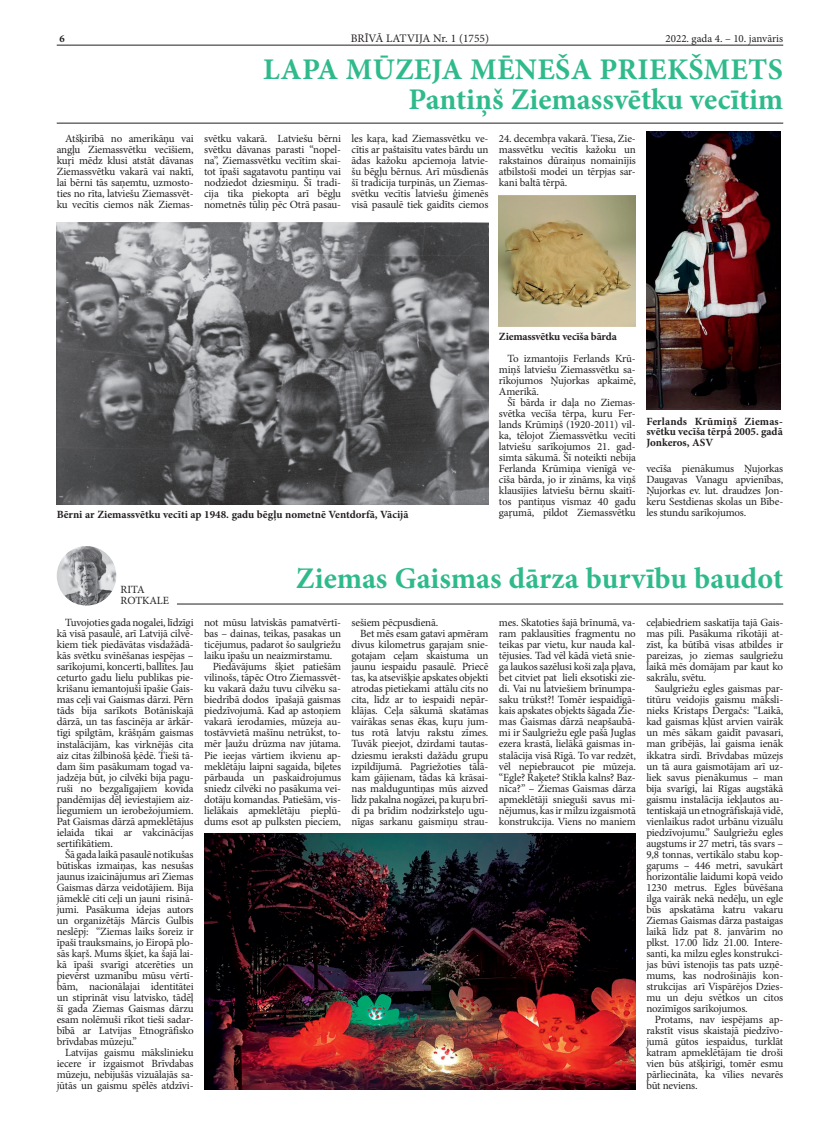
<style>
.page{position:relative;width:840px;height:1132px;background:#fff}
.page>*{position:absolute;margin:0;border:0;box-sizing:border-box;transform-origin:0 0}
.t1{font:700 30px/30px "Minion Pro";color:#2fba8c;text-align:right}
.t2{font:11.5px "Minion Pro";color:#231f20}
.t3{font:11px/11px "Minion Pro";letter-spacing:-.015em;color:#231f20;text-align:justify}
.t4{font:700 11px/10.5px "Minion Pro";color:#231f20;text-align:justify}
.t5{font:700 10.5px "Minion Pro";color:#231f20}
</style>
<div class="page">
<hr style="left:57px;top:45px;width:725px;height:1px;background:#231f20">
<img style="left:57px;top:546px;width:59px;height:59px;border-radius:30px">
<hr style="left:57px;top:123px;width:725px;height:1px;background:#231f20">
<hr style="left:177px;top:603px;width:605px;height:1px;background:#231f20">
<img style="left:57px;top:222px;width:431px;height:282px">
<img style="left:646px;top:132px;width:134px;height:277px">
<img style="left:498px;top:195px;width:137px;height:132px">
<img style="left:204px;top:833px;width:431px;height:256px">
<p class="t5" style="left:60px;top:31px;width:7px">6</p>
<p class="t2" style="left:350px;top:30px;width:140px">BRĪVĀ LATVIJA Nr. 1 (1755)</p>
<p class="t3" style="left:665px;top:33px;width:119px">2022. gada 4. – 10. janvāris</p>
<h1 class="t1" style="left:263px;top:54px;width:521px">LAPA MŪZEJA MĒNEŠA PRIEKŠMETS<br>Pantiņš Ziemassvētku vecītim</h1>
<p class="t3" style="left:204px;top:133px;width:138px">svētku vakarā. Latviešu bērni svētku dāvanas parasti “nopel&shy;na”, Ziemassvētku vecītim skai&shy;tot īpaši sagatavotu pantiņu vai nodziedot dziesmiņu. Šī tradi&shy;cija tika piekopta arī bēgļu nometnēs tūliņ pēc Otrā pasau-</p>
<p class="t3" style="left:57px;top:133px;width:138px;text-align:left;text-indent:9px">Atšķirībā no amerikāņu vai angļu Ziemassvētku vecīšiem, kuŗi mēdz klusi atstāt dāvanas<br>Ziemassvētku vakarā vai naktī, lai bērni tās saņemtu, uzmosto&shy;ties no rīta, latviešu Ziemassvēt-- ku vecītis ciemos nāk Ziemas-</p>
<p class="t3" style="left:351px;top:133px;width:138px;text-align:left">les kaŗa, kad Ziemassvētku ve&shy;cītis ar paštaisītu vates bārdu un ādas kažoku apciemoja latvie-- šu bēgļu bērnus. Arī mūsdienās šī tradicija turpinās, un Ziemas&shy;svētku vecītis latviešu ģimenēs visā pasaulē tiek gaidīts ciemos</p>
<p class="t3" style="left:498px;top:133px;width:138px">24. decembŗa vakarā. Tiesa, Zie&shy;massvētku vecītis kažoku un rakstainos dūraiņus nomainījis atbilstoši modei un tērpjas sar&shy;kani baltā tērpā.</p>
<p class="t4" style="left:57px;top:508px;width:353px">Bērni ar Ziemassvētku vecīti ap 1948. gadu bēgļu nometnē Ventdorfā, Vācijā</p>
<p class="t4" style="left:498px;top:331px;width:119px">Ziemassvētku vecīša bārda</p>
<p class="t3" style="left:498px;top:353px;width:138px;text-indent:9px">To izmantojis Ferlands Krū&shy;miņš latviešu Ziemassvētku sa&shy;rīkojumos Ņujorkas apkaimē, Amerikā.</p>
<p class="t3" style="left:498px;top:397px;width:138px;text-align:left;text-indent:9px">Šī bārda ir daļa no Ziemas&shy;svētka vecīša tērpa, kuru Fer&shy;lands Krūmiņš (1920-2011) vil&shy;ka, tēlojot Ziemassvētku vecīti latviešu sarīkojumos 21. gad&shy;simta sākumā. Šī noteikti nebija<br>Ferlanda Krūmiņa vienīgā ve&shy;cīša bārda, jo ir zināms, ka viņš klausījies latviešu bērnu skaitī--- tos pantiņus vismaz 40 gadu gaŗumā, pildot Ziemassvētku</p>
<p class="t4" style="left:646px;top:416px;width:138px">Ferlands Krūmiņš Ziemas&shy;svētku vecīša tērpā 2005. gadā Jonkeros, ASV</p>
<p class="t3" style="left:646px;top:463px;width:138px;text-align:left">vecīša pienākumus Ņujorkas<br>Daugavas Vanagu apvienības,<br>Ņujorkas ev. lut. draudzes Jon&shy;keru Sestdienas skolas un Bībe-- les stundu sarīkojumos.</p>
<p class="t3" style="left:121px;top:584px;width:50px">RITA<br>ROTKALE</p>
<p class="t3" style="left:57px;top:617px;width:138px;text-indent:9px">Tuvojoties gada nogalei, līdzīgi kā visā pasaulē, arī Latvijā cilvē&shy;kiem tiek piedāvātas visdažādā&shy;kās svētku svinēšanas iespējas – sarīkojumi, koncerti, ballītes. Jau ceturto gadu lielu publikas pie&shy;krišanu iemantojuši īpašie Gais&shy;mas ceļi vai Gaismas dārzi. Pērn tāds bija sarīkots Botāniskajā dārzā, un tas fascinēja ar ārkār&shy;tīgi spilgtām, krāšņām gaismas instalācijām, kas virknējās cita aiz citas žilbinošā ķēdē. Tieši tā&shy;dam šim pasākumam togad va&shy;jadzēja būt, jo cilvēki bija pagu&shy;ruši no bezgalīgajiem kovida pandēmijas dēļ ieviestajiem aiz&shy;liegumiem un ierobežojumiem.<br>Pat Gaismas dārzā apmeklētājus ielaida tikai ar vakcinācijas sertifikātiem.</p>
<p class="t3" style="left:57px;top:848px;width:138px;text-indent:9px">Šā gada laikā pasaulē notikušas būtiskas izmaiņas, kas nesušas jaunus izaicinājumus arī Ziemas Gaismas dārza veidotājiem. Bija jāmeklē citi ceļi un jauni risinā&shy;jumi. Pasākuma idejas autors un organizētājs Mārcis Gulbis neslēpj: “Ziemas laiks šoreiz ir īpaši trauksmains, jo Eiropā plo&shy;sās kaŗš. Mums šķiet, ka šajā lai&shy;kā īpaši svarīgi atcerēties un pievērst uzmanību mūsu vērtī&shy;bām, nacionālajai identitātei un stiprināt visu latvisko, tādēļ šī gada Ziemas Gaismas dārzu esam nolēmuši rīkot tieši sadar&shy;bībā ar Latvijas Etnogrāfisko brīvdabas mūzeju.”</p>
<p class="t3" style="left:57px;top:1046px;width:138px;text-indent:9px">Latvijas gaismu mākslinieku iecere ir izgaismot Brīvdabas mūzeju, nebijušās vizuālajās sa&shy;jūtās un gaismu spēlēs atdzīvi--</p>
<h1 class="t1" style="left:296px;top:563px;width:488px">Ziemas Gaismas dārza burvību baudot</h1>
<p class="t3" style="left:204px;top:617px;width:138px">not mūsu latviskās pamatvērtī-</p>
<p class="t3" style="left:204px;top:628px;width:138px">bas – dainas, teikas, pasakas un</p>
<p class="t3" style="left:204px;top:639px;width:138px">ticējumus, padarot šo saulgriežu</p>
<p class="t3" style="left:204px;top:650px;width:129px">laiku īpašu un neaizmirstamu.</p>
<p class="t3" style="left:212px;top:661px;width:130px">Piedāvājums šķiet patiešām</p>
<p class="t3" style="left:204px;top:672px;width:138px">vilinošs, tāpēc Otro Ziemassvēt-</p>
<p class="t3" style="left:204px;top:683px;width:138px">ku vakarā dažu tuvu cilvēku sa-</p>
<p class="t3" style="left:204px;top:694px;width:138px">biedrībā dodos īpašajā gaismas</p>
<p class="t3" style="left:204px;top:705px;width:138px">piedzīvojumā. Kad ap astoņiem</p>
<p class="t3" style="left:204px;top:716px;width:138px">vakarā ierodamies, mūzeja au-</p>
<p class="t3" style="left:204px;top:727px;width:138px">tostāvvietā mašīnu netrūkst, to-</p>
<p class="t3" style="left:204px;top:738px;width:138px">mēr ļaužu drūzma nav jūtama.</p>
<p class="t3" style="left:204px;top:749px;width:138px">Pie ieejas vārtiem ikvienu ap-</p>
<p class="t3" style="left:204px;top:760px;width:138px">meklētāju laipni sagaida, biļetes</p>
<p class="t3" style="left:204px;top:771px;width:138px">pārbauda un paskaidrojumus</p>
<p class="t3" style="left:204px;top:782px;width:138px">sniedz cilvēki no pasākuma vei-</p>
<p class="t3" style="left:204px;top:793px;width:138px">dotāju komandas. Patiešām, vis-</p>
<p class="t3" style="left:204px;top:804px;width:138px">lielākais apmeklētāju pieplū-</p>
<p class="t3" style="left:204px;top:815px;width:138px">dums esot ap pulksten pieciem,</p>
<p class="t3" style="left:351px;top:617px;width:88px">sešiem pēcpusdienā.</p>
<p class="t3" style="left:360px;top:628px;width:130px">Bet mēs esam gatavi apmēram</p>
<p class="t3" style="left:351px;top:639px;width:138px">divus kilometrus gaŗajam snie-</p>
<p class="t3" style="left:351px;top:650px;width:138px">gotajam ceļam skaistuma un</p>
<p class="t3" style="left:351px;top:661px;width:138px">jaunu iespaidu pasaulē. Priecē</p>
<p class="t3" style="left:351px;top:672px;width:138px">tas, ka atsevišķie apskates objekti</p>
<p class="t3" style="left:351px;top:683px;width:138px">atrodas pietiekami attālu cits no</p>
<p class="t3" style="left:351px;top:694px;width:138px">cita, līdz ar to iespaidi nepār-</p>
<p class="t3" style="left:351px;top:705px;width:138px">klājas. Ceļa sākumā skatāmas</p>
<p class="t3" style="left:351px;top:716px;width:136px">vairākas senas ēkas, kuŗu jum--</p>
<p class="t3" style="left:351px;top:727px;width:138px">tus rotā latvju rakstu zīmes.</p>
<p class="t3" style="left:351px;top:738px;width:138px">Tuvāk pieejot, dzirdami tautas-</p>
<p class="t3" style="left:351px;top:749px;width:138px">dziesmu ieraksti dažādu grupu</p>
<p class="t3" style="left:351px;top:760px;width:138px">izpildījumā. Pagriežoties tālā-</p>
<p class="t3" style="left:351px;top:771px;width:136px">kam gājienam, tādas kā krāsai--</p>
<p class="t3" style="left:351px;top:782px;width:138px">nas malduguntiņas mūs aizved</p>
<p class="t3" style="left:351px;top:793px;width:138px">līdz pakalna nogāzei, pa kuŗu brī-</p>
<p class="t3" style="left:351px;top:804px;width:138px">di pa brīdim nodzirksteļo ugu-</p>
<p class="t3" style="left:351px;top:815px;width:138px">nīgas sarkanu gaismiņu strau-</p>
<p class="t3" style="left:498px;top:617px;width:138px;text-align:left">mes. Skatoties šajā brīnumā, va&shy;ram paklausīties fragmentu no teikas par vietu, kur nauda kal&shy;tējusies. Tad vēl kādā vietā snie&shy;ga laukos sazēlusi koši zaļa pļava, bet citviet pat lieli eksotiski zie&shy;di. Vai nu latviešiem brīnumpa&shy;saku trūkst?! Tomēr iespaidīgā&shy;kais apskates objekts šāgada Zie&shy;mas Gaismas dārzā neapšaubā-- mi ir Saulgriežu egle pašā Juglas ezera krastā, lielākā gaismas in&shy;stalācija visā Rīgā. To var redzēt, vēl nepiebraucot pie mūzeja. “Egle? Raķete? Stikla kalns? Baz&shy;nīca?” – Ziemas Gaismas dārza apmeklētāji snieguši savus mi&shy;nējumus, kas ir milzu izgaismotā konstrukcija. Viens no maniem</p>
<p class="t3" style="left:646px;top:617px;width:138px">ceļabiedriem saskatīja tajā Gais&shy;mas pili. Pasākuma rīkotāji at&shy;zīst, ka būtībā visas atbildes ir pareizas, jo ziemas saulgriežu laikā mēs domājam par kaut ko sakrālu, svētu.</p>
<p class="t3" style="left:646px;top:683px;width:138px;text-indent:9px">Saulgriežu egles gaismas par&shy;titūru veidojis gaismu māksli&shy;nieks Kristaps Dergačs: “Laikā, kad gaismas kļūst arvien vairāk un mēs sākam gaidīt pavasari, man gribējās, lai gaisma ienāk ikkatra sirdī. Brīvdabas mūzejs un tā aura gaismotājam arī uz&shy;liek savus pienākumus – man bija svarīgi, lai Rīgas augstākā gaismu instalācija iekļautos au&shy;tentiskajā un etnogrāfiskajā vidē, vienlaikus radot urbānu vizuālu piedzīvojumu.” Saulgriežu egles augstums ir 27 metri, tās svars – 9,8 tonnas, vertikālo stabu kop&shy;gaŗums – 446 metri, savukārt horizontālie laidumi kopā veido 1230 metrus. Egles būvēšana ilga vairāk nekā nedēļu, un egle būs apskatāma katru vakaru Ziemas Gaismas dārza pastaigas laikā līdz pat 8. janvārim no plkst. 17.00 līdz 21.00. Intere&shy;santi, ka milzu egles konstrukci&shy;jas būvi īstenojis tas pats uzņē&shy;mums, kas nodrošinājis kon&shy;strukcijas arī Vispārējos Dzies&shy;mu un deju svētkos un citos nozīmīgos sarīkojumos.</p>
<p class="t3" style="left:646px;top:1013px;width:138px;text-indent:9px">Protams, nav iespējams ap&shy;rakstīt visus skaistajā piedzīvo&shy;jumā gūtos iespaidus, turklāt katram apmeklētājam tie droši vien būs atšķirīgi, tomēr esmu pārliecināta, ka vīlies nevarēs būt neviens.</p>
</div>
